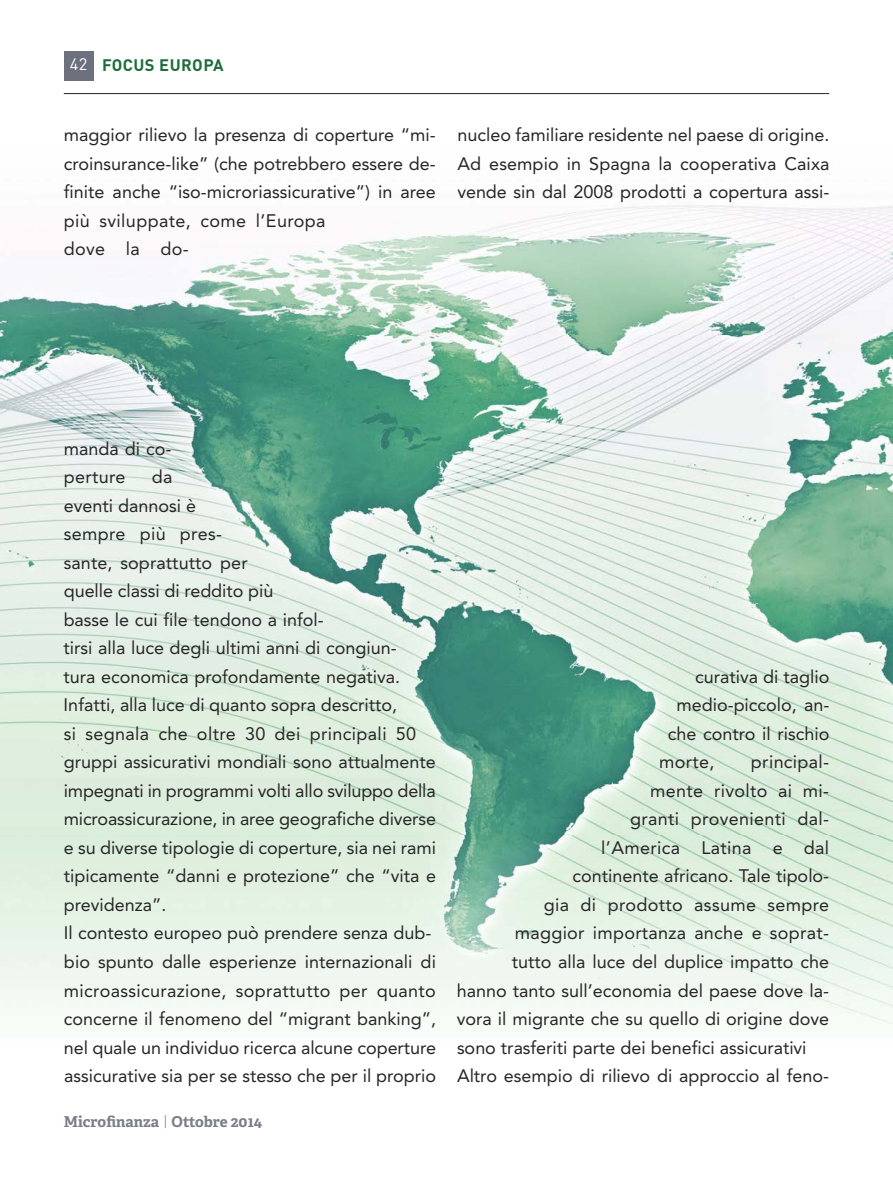
<style>
.page{position:relative;width:893px;height:1191px;background:#fff}
.page>*{position:absolute;margin:0;border:0;box-sizing:border-box;transform-origin:0 0}
.t1{font:18px/28.5px "Avenir";color:#272627}
.t2{font:18px "Avenir";letter-spacing:.02em;color:#272627}
.t3{font:700 16.5px "DIN";letter-spacing:.025em;color:#1e6d3c}
.t4{font:700 15px "Adelle Basic";color:#7b7f8a}
.s1{font-weight:400;color:#fff}
.s2{font-family:"DIN";font-weight:300}
</style>
<div class="page">
<img style="left:0;top:334px;width:893px;height:501px">
<img style="left:0;top:205px;width:893px;height:129px">
<img style="left:0;top:835px;width:893px;height:190px">
<div style="left:64px;top:51px;width:30px;height:30px;background:#6c717d"></div>
<hr style="left:64px;top:93px;width:765px;height:1px;background:#272627">
<p class="t3" style="left:70px;top:56px;width:155px"><span class="s1">42</span> FOCUS EUROPA</p>
<p class="t1" style="left:64px;top:122px;width:374px">maggior rilievo la presenza di coperture “mi&shy;croinsurance-like” (che potrebbero essere de&shy;finite anche “iso-microriassicurative”) in aree più sviluppate, come l’Europa<br>dove la do-</p>
<p class="t1" style="left:457px;top:122px;width:374px;text-align:justify">nucleo familiare residente nel paese di origine.<br>Ad esempio in Spagna la cooperativa Caixa vende sin dal 2008 prodotti a copertura assi-</p>
<p class="t1" style="left:64px;top:436px;width:109px">manda di co&shy;perture</p>
<p class="t1" style="left:64px;top:464px;width:374px;text-indent:88px">da<br>eventi dannosi è<br>sempre più pres-<br>sante, soprattutto per<br>quelle classi di reddito più<br>basse le cui file tendono a infol-<br>tirsi alla luce degli ultimi anni di congiun-<br>tura economica profondamente negativa.<br>Infatti, alla luce di quanto sopra descritto,<br>si segnala che oltre 30 dei principali 50 gruppi assicurativi mondiali sono attualmente impegnati in programmi volti allo sviluppo della microassicurazione, in aree geografiche diverse e su diverse tipologie di coperture, sia nei rami tipicamente “danni e protezione” che “vita e previdenza”.<br>Il contesto europeo può prendere senza dub&shy;bio spunto dalle esperienze internazionali di microassicurazione, soprattutto per quanto concerne il fenomeno del “migrant banking”, nel quale un individuo ricerca alcune coperture assicurative sia per se stesso che per il proprio</p>
<p class="t4" style="left:64px;top:1116px;width:200px">Microfinanza <span class="s2">|</span> Ottobre 2014</p>
<p class="t1" style="left:695px;top:664px;width:136px">curativa di taglio</p>
<p class="t1" style="left:676px;top:692px;width:155px">medio-piccolo, an-</p>
<p class="t1" style="left:668px;top:721px;width:163px">che contro il rischio</p>
<p class="t1" style="left:659px;top:749px;width:57px">morte,</p>
<p class="t2" style="left:751px;top:755px;width:80px">principal-</p>
<p class="t2" style="left:650px;top:783px;width:181px">mente rivolto ai mi-</p>
<p class="t2" style="left:630px;top:812px;width:201px">granti provenienti dal-</p>
<p class="t2" style="left:601px;top:840px;width:229px">l’America Latina e dal</p>
<p class="t1" style="left:572px;top:863px;width:258px">continente africano. Tale tipolo-</p>
<p class="t2" style="left:544px;top:897px;width:287px">gia di prodotto assume sempre</p>
<p class="t1" style="left:515px;top:920px;width:316px">maggior importanza anche e soprat-</p>
<p class="t1" style="left:512px;top:949px;width:319px">tutto alla luce del duplice impatto che</p>
<p class="t1" style="left:457px;top:977px;width:374px">hanno tanto sull’economia del paese dove la-</p>
<p class="t1" style="left:457px;top:1006px;width:374px">vora il migrante che su quello di origine dove</p>
<p class="t1" style="left:457px;top:1034px;width:351px">sono trasferiti parte dei benefici assicurativi</p>
<p class="t1" style="left:457px;top:1063px;width:374px">Altro esempio di rilievo di approccio al feno-</p>
</div>
